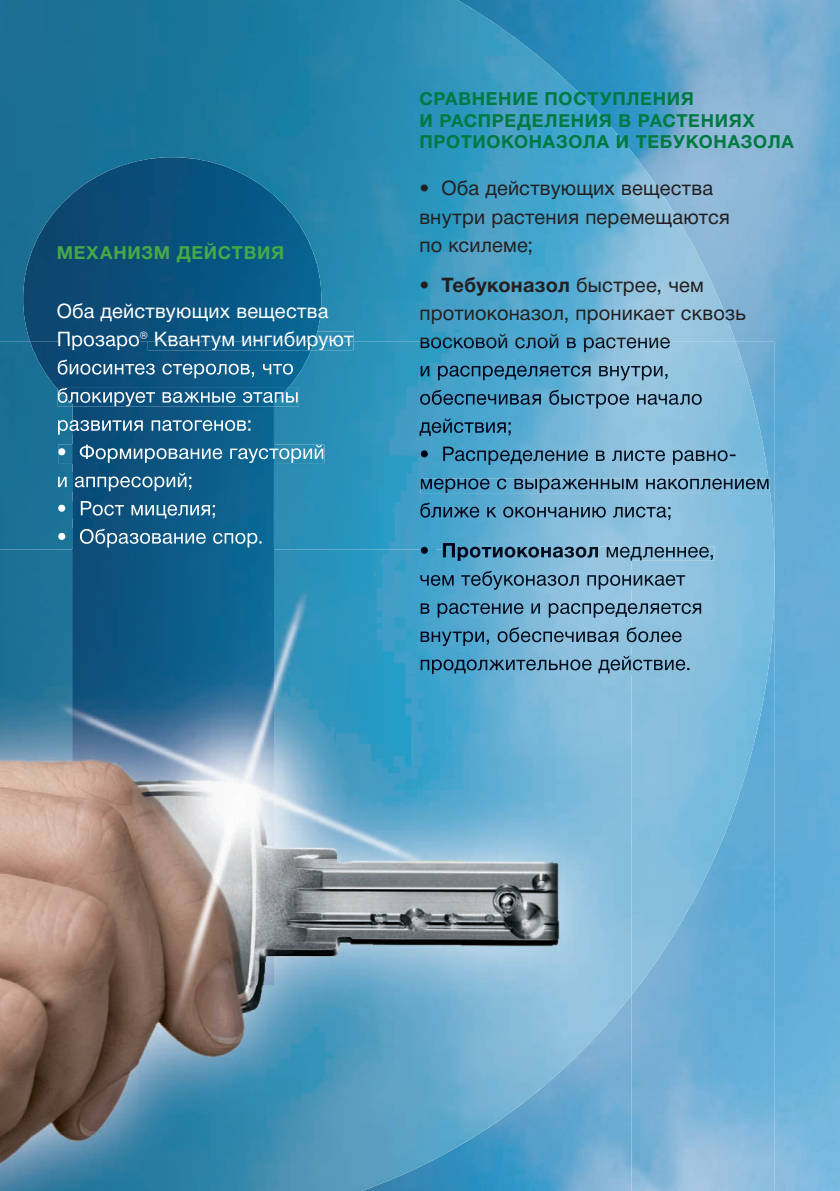
<style>
.page{position:relative;width:840px;height:1191px;background:#fff}
.page>*{position:absolute;margin:0;border:0;box-sizing:border-box;transform-origin:0 0}
.t1{font:20px/28.2px "Helvetica Neue Cyr";letter-spacing:.01em;color:#231f20}
.t2{font:20px/28.2px "Helvetica Neue Cyr";letter-spacing:.01em;color:#fff}
.t3{font:700 18px/21.6px "Helvetica Neue Cyr";letter-spacing:.04em;color:#007942}
.t4{font:700 18px "Helvetica Neue Cyr";letter-spacing:.04em;color:#46a948}
.s1{font-weight:300}
.s2{font-size:19.8px}
.s3{font-weight:700}
</style>
<div class="page">
<img style="left:66px;top:0;width:773px;height:1191px">
<img style="left:0;top:0;width:563px;height:200px">
<img style="left:562px;top:78px;width:72px;height:256px">
<img style="left:633px;top:154px;width:71px;height:188px">
<img style="left:0;top:199px;width:66px;height:143px">
<img style="left:278px;top:199px;width:285px;height:68px">
<img style="left:317px;top:266px;width:246px;height:65px">
<img style="left:703px;top:267px;width:32px;height:75px">
<img style="left:314px;top:331px;width:249px;height:11px">
<img style="left:773px;top:547px;width:1px;height:53px">
<img style="left:420px;top:334px;width:250px;height:8px">
<img style="left:72px;top:342px;width:202px;height:207px">
<img style="left:707px;top:930px;width:66px;height:261px">
<img style="left:639px;top:930px;width:68px;height:261px">
<img style="left:631px;top:995px;width:8px;height:196px">
<img style="left:0;top:342px;width:72px;height:207px">
<img style="left:274px;top:342px;width:499px;height:260px">
<img style="left:631px;top:602px;width:142px;height:328px">
<img style="left:631px;top:929px;width:45px;height:66px">
<img style="left:58px;top:342px;width:81px;height:8px">
<img style="left:148px;top:342px;width:163px;height:8px">
<img style="left:311px;top:342px;width:42px;height:8px">
<img style="left:58px;top:360px;width:235px;height:18px">
<img style="left:58px;top:388px;width:241px;height:19px">
<img style="left:72px;top:420px;width:178px;height:15px">
<img style="left:58px;top:420px;width:14px;height:15px">
<img style="left:58px;top:445px;width:266px;height:18px">
<img style="left:72px;top:473px;width:119px;height:18px">
<img style="left:58px;top:473px;width:14px;height:18px">
<img style="left:72px;top:501px;width:143px;height:17px">
<img style="left:58px;top:501px;width:14px;height:17px">
<img style="left:72px;top:529px;width:189px;height:18px">
<img style="left:58px;top:529px;width:14px;height:18px">
<img style="left:420px;top:342px;width:250px;height:10px">
<img style="left:420px;top:366px;width:248px;height:14px">
<img style="left:420px;top:390px;width:282px;height:18px">
<img style="left:419px;top:418px;width:91px;height:18px">
<img style="left:420px;top:450px;width:15px;height:11px">
<img style="left:443px;top:447px;width:292px;height:18px">
<img style="left:420px;top:478px;width:349px;height:15px">
<img style="left:420px;top:503px;width:251px;height:17px">
<svg style="left:420px;top:547px;width:15px;height:2px"></svg>
<img style="left:442px;top:543px;width:155px;height:6px">
<img style="left:599px;top:547px;width:115px;height:13px">
<img style="left:631px;top:571px;width:53px;height:18px">
<img style="left:631px;top:603px;width:71px;height:14px">
<img style="left:631px;top:627px;width:50px;height:19px">
<img style="left:631px;top:656px;width:58px;height:18px">
<img style="left:140px;top:549px;width:69px;height:436px">
<img style="left:561px;top:1048px;width:70px;height:143px">
<img style="left:0;top:549px;width:140px;height:642px">
<img style="left:209px;top:549px;width:422px;height:499px">
<img style="left:139px;top:985px;width:71px;height:206px">
<img style="left:209px;top:1047px;width:352px;height:144px">
<img style="left:561px;top:1047px;width:23px;height:23px">
<img style="left:420px;top:549px;width:15px;height:8px">
<img style="left:442px;top:549px;width:155px;height:12px">
<img style="left:599px;top:549px;width:32px;height:11px">
<img style="left:420px;top:571px;width:211px;height:18px">
<img style="left:420px;top:603px;width:211px;height:14px">
<img style="left:420px;top:627px;width:211px;height:19px">
<img style="left:420px;top:656px;width:211px;height:18px">
<p class="t4" style="left:57px;top:243px;width:229px">МЕХАНИЗМ ДЕЙСТВИЯ</p>
<p class="t2" style="left:57px;top:297px;width:298px">Оба действующих вещества<br>Прозаро<span class="s1">®</span> Квантум ингибируют</p>
<p class="t3" style="left:419px;top:88px;width:376px">СРАВНЕНИЕ ПОСТУПЛЕНИЯ<br>И РАСПРЕДЕЛЕНИЯ В РАСТЕНИЯХ<br>ПРОТИОКОНАЗОЛА И ТЕБУКОНАЗОЛА</p>
<p class="t1" style="left:419px;top:174px;width:312px"><span class="s2">•</span> Оба действующих вещества внутри растения перемещаются по ксилеме;</p>
<p class="t1" style="left:419px;top:271px;width:328px"><span class="s2">•</span> <span class="s3">Тебуконазол</span> быстрее, чем протиоконазол, проникает сквозь восковой слой в растение</p>
</div>
